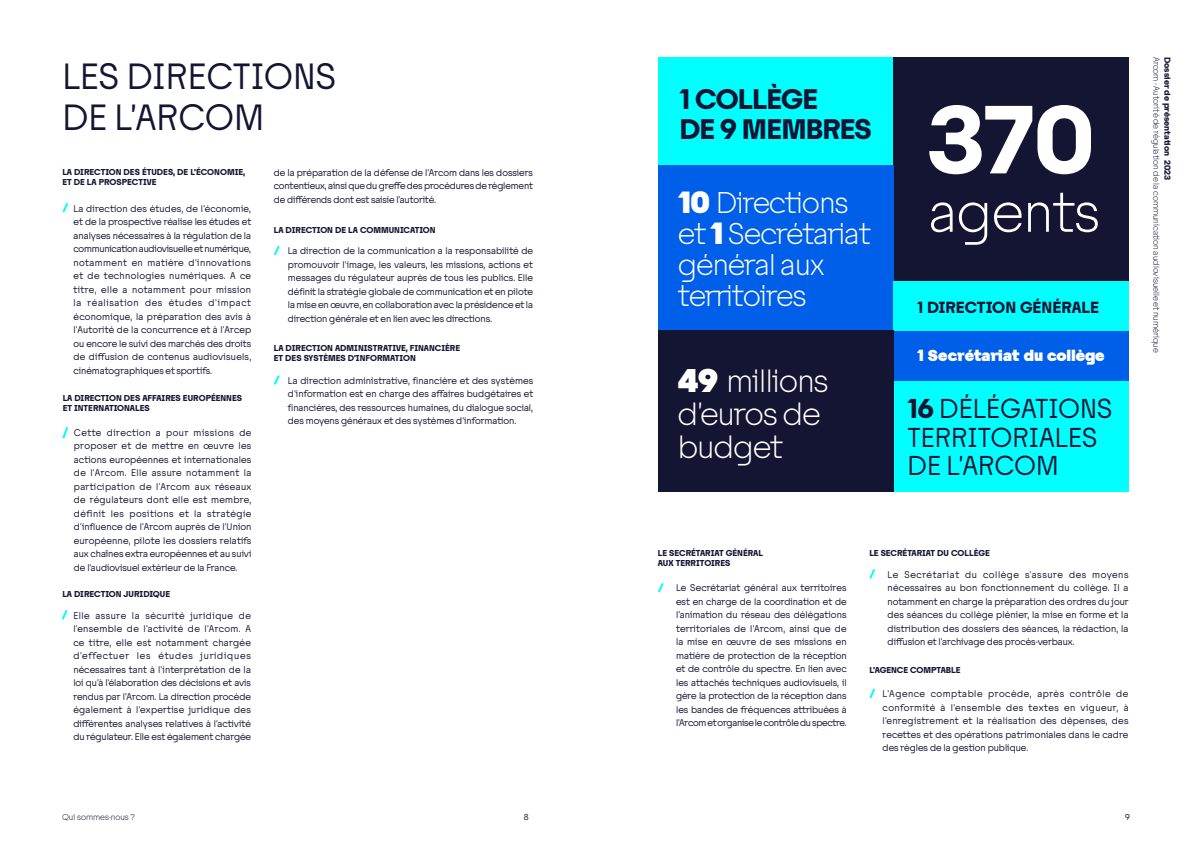
<style>
.page{position:relative;width:1191px;height:842px;background:#fff}
.page>*{position:absolute;margin:0;border:0;box-sizing:border-box;transform-origin:0 0}
.t1{font:700 90px "Tosh";color:#fff}
.t2{font:300 52px "Tosh";color:#fff}
.t3{font:34px/40.8px "Tosh";color:#141433}
.t4{font:300 30px/33px "Tosh";letter-spacing:-.02em;color:#fff}
.t5{font:300 28px/31px "Tosh";letter-spacing:-.02em;color:#fff}
.t6{font:700 26.4px/30px "Tosh";letter-spacing:-.03em;color:#141433}
.t7{font:25.5px/28.5px "Tosh";color:#141433}
.t8{font:700 15px "Tosh";color:#141433}
.t9{font:900 14.7px "Tosh";letter-spacing:.01em;color:#fff}
.t10{font:9px/13.5px "Tosh";color:#141433;text-align:justify}
.t11{font:700 8px/10px "Tosh";color:#141433}
.t12{font:300 8px "Tosh";color:#141433}
.t13{font:8px "Tosh";color:#141433}
.s1{font-weight:900}
.s2{font-weight:700}
</style>
<div class="page">
<svg style="left:274px;top:246px;width:6px;height:10px"></svg>
<svg style="left:274px;top:375px;width:6px;height:10px"></svg>
<svg style="left:62px;top:427px;width:7px;height:12px"></svg>
<svg style="left:61px;top:610px;width:7px;height:10px"></svg>
<svg style="left:62px;top:203px;width:7px;height:10px"></svg>
<svg style="left:869px;top:688px;width:7px;height:11px"></svg>
<svg style="left:869px;top:569px;width:6px;height:10px"></svg>
<svg style="left:658px;top:583px;width:6px;height:10px"></svg>
<div style="left:658px;top:57px;width:235px;height:109px;background:#0ff"></div>
<div style="left:893px;top:57px;width:235px;height:224px;background:#141433"></div>
<div style="left:658px;top:165px;width:235px;height:165px;background:#005fe8"></div>
<div style="left:893px;top:381px;width:235px;height:110px;background:#0ff"></div>
<div style="left:893px;top:330px;width:235px;height:51px;background:#005fe8"></div>
<div style="left:893px;top:281px;width:235px;height:49px;background:#0ff"></div>
<div style="left:658px;top:330px;width:235px;height:161px;background:#141433"></div>
<h3 class="t3" style="left:62px;top:56px;width:276px">LES DIRECTIONS<br>DE L’ARCOM</h3>
<p class="t11" style="left:62px;top:167px;width:184px">LA DIRECTION DES ÉTUDES, DE L’ÉCONOMIE,<br>ET DE LA PROSPECTIVE</p>
<p class="t10" style="left:274px;top:166px;width:260px">de la préparation de la défense de l’Arcom dans les dossiers contentieux, ainsi que du greffe des procédures de règlement de différends dont est saisie l’autorité.</p>
<p class="t10" style="left:74px;top:202px;width:179px">La direction des études, de l’économie, et de la prospective réalise les études et analyses nécessaires à la régulation de la communication audiovisuelle et numérique, notamment en matière d’innovations et de technologies numériques. A ce titre, elle a notamment pour mission la réalisation des études d’impact économique, la préparation des avis à l’Autorité de la concurrence et à l’Arcep ou encore le suivi des marchés des droits de diffusion de contenus audiovisuels, cinématographiques et sportifs.</p>
<p class="t11" style="left:274px;top:225px;width:163px">LA DIRECTION DE LA COMMUNICATION</p>
<p class="t10" style="left:288px;top:244px;width:247px">La direction de la communication a la responsabilité de promouvoir l’image, les valeurs, les missions, actions et messages du régulateur auprès de tous les publics. Elle définit la stratégie globale de communication et en pilote la mise en œuvre, en collaboration avec la présidence et la direction générale et en lien avec les directions.</p>
<p class="t11" style="left:274px;top:343px;width:188px">LA DIRECTION ADMINISTRATIVE, FINANCIÈRE<br>ET DES SYSTÈMES D’INFORMATION</p>
<p class="t10" style="left:288px;top:374px;width:247px">La direction administrative, financière et des systèmes d’information est en charge des affaires budgétaires et financières, des ressources humaines, du dialogue social, des moyens généraux et des systèmes d’information.</p>
<p class="t11" style="left:63px;top:393px;width:181px">LA DIRECTION DES AFFAIRES EUROPÉENNES<br>ET INTERNATIONALES</p>
<p class="t10" style="left:74px;top:425px;width:179px">Cette direction a pour missions de proposer et de mettre en œuvre les actions européennes et internationales de l’Arcom. Elle assure notamment la participation de l’Arcom aux réseaux de régulateurs dont elle est membre, définit les positions et la stratégie d’influence de l’Arcom auprès de l’Union européenne, pilote les dossiers relatifs aux chaînes extra européennes et au suivi de l’audiovisuel extérieur de la France.</p>
<p class="t11" style="left:62px;top:589px;width:109px">LA DIRECTION JURIDIQUE</p>
<p class="t10" style="left:73px;top:608px;width:179px">Elle assure la sécurité juridique de l’ensemble de l’activité de l’Arcom. A ce titre, elle est notamment chargée d’effectuer les études juridiques nécessaires tant à l’interprétation de la loi qu’à l’élaboration des décisions et avis rendus par l’Arcom. La direction procède également à l’expertise juridique des différentes analyses relatives à l’activité du régulateur. Elle est également chargée</p>
<h3 class="t6" style="left:679px;top:84px;width:194px">1 COLLÈGE<br>DE 9 MEMBRES</h3>
<h3 class="t5" style="left:678px;top:188px;width:194px"><span class="s1">10</span> Directions et <span class="s1">1</span> Secrétariat général aux territoires</h3>
<h3 class="t4" style="left:677px;top:365px;width:152px"><span class="s1">49</span> millions d’euros de budget</h3>
<h1 class="t1" style="left:927px;top:76px;width:169px">370</h1>
<h2 class="t2" style="left:929px;top:177px;width:172px">agents</h2>
<h3 class="t8" style="left:917px;top:296px;width:183px">1 DIRECTION GÉNÉRALE</h3>
<h3 class="t9" style="left:917px;top:345px;width:189px">1 Secrétariat du collège</h3>
<h3 class="t7" style="left:907px;top:395px;width:207px"><span class="s2">16</span> DÉLÉGATIONS<br>TERRITORIALES<br>DE L’ARCOM</h3>
<p class="t12" style="left:1161px;top:57px;width:298px;rotate:90deg">Arcom - Autorité de régulation de la communication audiovisuelle et numérique</p>
<p class="t11" style="left:1172px;top:57px;width:125px;rotate:90deg">Dossier de présentation 2023</p>
<p class="t11" style="left:658px;top:548px;width:107px">LE SECRÉTARIAT GÉNÉRAL</p>
<p class="t11" style="left:869px;top:548px;width:122px">LE SECRÉTARIAT DU COLLÈGE</p>
<p class="t11" style="left:658px;top:558px;width:74px">AUX TERRITOIRES</p>
<p class="t10" style="left:676px;top:581px;width:172px">Le Secrétariat général aux territoires est en charge de la coordination et de l’animation du réseau des délégations territoriales de l’Arcom, ainsi que de la mise en œuvre de ses missions en matière de protection de la réception et de contrôle du spectre. En lien avec les attachés techniques audiovisuels, il gère la protection de la réception dans les bandes de fréquences attribuées à l’Arcom et organise le contrôle du spectre.</p>
<p class="t10" style="left:887px;top:568px;width:242px">Le Secrétariat du collège s’assure des moyens nécessaires au bon fonctionnement du collège. Il a notamment en charge la préparation des ordres du jour des séances du collège plénier, la mise en forme et la distribution des dossiers des séances, la rédaction, la diffusion et l’archivage des procès-verbaux.</p>
<p class="t11" style="left:869px;top:664px;width:93px">L’AGENCE COMPTABLE</p>
<p class="t10" style="left:882px;top:687px;width:247px">L’Agence comptable procède, après contrôle de conformité à l’ensemble des textes en vigueur, à l’enregistrement et la réalisation des dépenses, des recettes et des opérations patrimoniales dans le cadre des règles de la gestion publique.</p>
<p class="t12" style="left:62px;top:811px;width:74px">Qui sommes-nous ?</p>
<p class="t13" style="left:1125px;top:811px;width:6px">9</p>
<p class="t13" style="left:524px;top:811px;width:6px">8</p>
</div>
